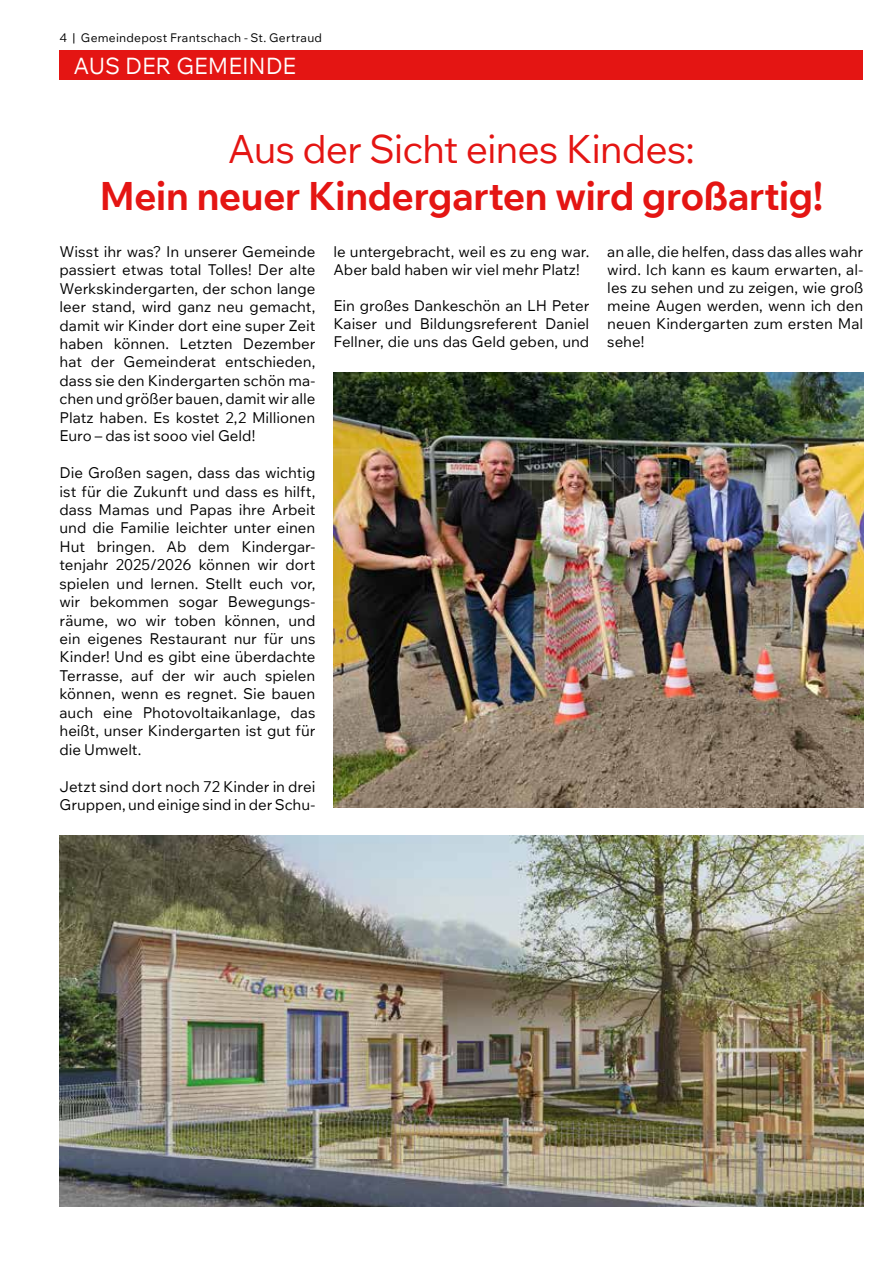
<style>
.page{position:relative;width:893px;height:1263px;background:#fff}
.page>*{position:absolute;margin:0;border:0;box-sizing:border-box;transform-origin:0 0}
.t1{font:700 39px "Wix Madefor Text";letter-spacing:-.025em;color:#e41513}
.t2{font:39px "Wix Madefor Text";letter-spacing:-.025em;color:#e41513}
.t3{font:22.65px "Wix Madefor Text";letter-spacing:-.005em;color:#fff}
.t4{font:15px/18.5px "Wix Madefor Text";color:#000;text-align:justify}
.t5{font:12px "Wix Madefor Text";letter-spacing:.02em;color:#000}
</style>
<div class="page">
<div style="left:60px;top:50px;width:803px;height:30px;background:#e41513"></div>
<img style="left:333px;top:372px;width:530px;height:436px">
<img style="left:60px;top:836px;width:803px;height:371px">
<p class="t5" style="left:60px;top:29px;width:264px">4 | Gemeindepost Frantschach - St. Gertraud</p>
<h2 class="t3" style="left:73px;top:48px;width:224px">AUS DER GEMEINDE</h2>
<h1 class="t2" style="left:228px;top:120px;width:469px">Aus der Sicht eines Kindes:</h1>
<h1 class="t1" style="left:99px;top:165px;width:725px">Mein neuer Kindergarten wird großartig!</h1>
<p class="t4" style="left:60px;top:241px;width:257px">Wisst ihr was? In unserer Gemeinde passiert etwas total Tolles! Der alte Werkskindergarten, der schon lange leer stand, wird ganz neu gemacht, damit wir Kinder dort eine super Zeit haben können. Letzten Dezember hat der Gemeinderat entschieden, dass sie den Kindergarten schön ma&shy;chen und größer bauen, damit wir alle Platz haben. Es kostet 2,2 Millionen Euro – das ist sooo viel Geld!</p>
<p class="t4" style="left:60px;top:463px;width:257px">Die Großen sagen, dass das wichtig ist für die Zukunft und dass es hilft, dass Mamas und Papas ihre Arbeit und die Familie leichter unter einen Hut bringen. Ab dem Kindergar&shy;tenjahr 2025/2026 können wir dort spielen und lernen. Stellt euch vor, wir bekommen sogar Bewegungs&shy;räume, wo wir toben können, und ein eigenes Restaurant nur für uns Kinder! Und es gibt eine überdachte Terrasse, auf der wir auch spielen können, wenn es regnet. Sie bauen auch eine Photovoltaikanlage, das heißt, unser Kindergarten ist gut für die Umwelt.</p>
<p class="t4" style="left:60px;top:776px;width:257px">Jetzt sind dort noch 72 Kinder in drei<br>Gruppen, und einige sind in der Schu-</p>
<p class="t4" style="left:333px;top:241px;width:257px;line-height:18px">le untergebracht, weil es zu eng war.<br>Aber bald haben wir viel mehr Platz!</p>
<p class="t4" style="left:333px;top:295px;width:257px;line-height:18px">Ein großes Dankeschön an LH Peter Kaiser und Bildungsreferent Daniel Fellner, die uns das Geld geben, und</p>
<p class="t4" style="left:607px;top:241px;width:257px;line-height:18px">an alle, die helfen, dass das alles wahr wird. Ich kann es kaum erwarten, al&shy;les zu sehen und zu zeigen, wie groß meine Augen werden, wenn ich den neuen Kindergarten zum ersten Mal sehe!</p>
</div>
